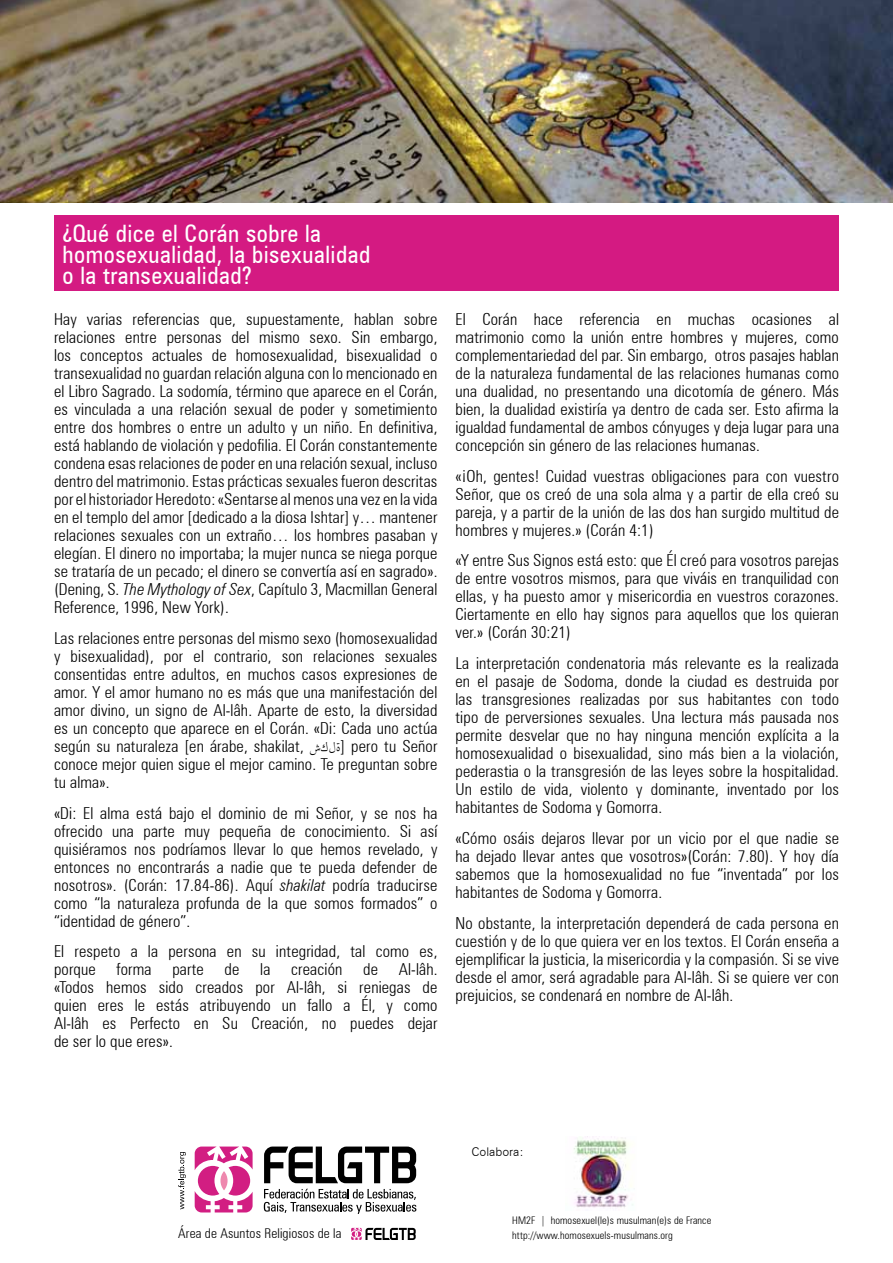
<style>
.page{position:relative;width:893px;height:1263px;background:#fff}
.page>*{position:absolute;margin:0;border:0;box-sizing:border-box;transform-origin:0 0}
.t1{font:condensed 24px/21px "Zurich BT";letter-spacing:.02em;color:#fff}
.t2{font:300 condensed 16.5px/18px "Zurich BT";letter-spacing:.01em;color:#000;text-align:justify}
.t3{font:300 condensed 13.5px "Zurich BT";letter-spacing:.01em;color:#000}
.t4{font:300 12px "Zurich BT";color:#000}
.t5{font:300 condensed 10.5px "Zurich BT";letter-spacing:.01em;color:#000}
.s1{font-style:italic}
.s2{font-family:"Traditional Arabic";font-weight:400;font-stretch:normal}
</style>
<div class="page">
<img style="left:0;top:0;width:893px;height:203px">
<img style="left:574px;top:1137px;width:59px;height:71px">
<svg style="left:178px;top:1152px;width:8px;height:57px"></svg>
<svg style="left:264px;top:1146px;width:152px;height:37px"></svg>
<svg style="left:195px;top:1146px;width:58px;height:66px"></svg>
<svg style="left:220px;top:1171px;width:8px;height:19px"></svg>
<svg style="left:264px;top:1189px;width:152px;height:25px"></svg>
<svg style="left:351px;top:1228px;width:65px;height:12px"></svg>
<div style="left:54px;top:216px;width:785px;height:75px;background:#d41a82"></div>
<h1 class="t1" style="left:63px;top:223px;width:309px">¿Qué dice el Corán sobre la homosexualidad, la bisexualidad o la transexualidad?</h1>
<p class="t2" style="left:54px;top:310px;width:385px">Hay varias referencias que, supuestamente, hablan sobre relaciones entre personas del mismo sexo. Sin embargo, los conceptos actuales de homosexualidad, bisexualidad o transexualidad no guardan relación alguna con lo mencionado en el Libro Sagrado. La sodomía, término que aparece en el Corán, es vinculada a una relación sexual de poder y sometimiento entre dos hombres o entre un adulto y un niño. En definitiva, está hablando de violación y pedofilia. El Corán constantemente condena esas relaciones de poder en una relación sexual, incluso dentro del matrimonio. Estas prácticas sexuales fueron descritas por el historiador Heredoto: «Sentarse al menos una vez en la vida en el templo del amor [dedicado a la diosa Ishtar] y… mantener relaciones sexuales con un extraño… los hombres pasaban y elegían. El dinero no importaba; la mujer nunca se niega porque se trataría de un pecado; el dinero se convertía así en sagrado». (Dening, S. <span class="s1">The Mythology of Sex</span>, Capítulo 3, Macmillan General Reference, 1996, New York).</p>
<p class="t2" style="left:54px;top:629px;width:385px">Las relaciones entre personas del mismo sexo (homosexualidad y bisexualidad), por el contrario, son relaciones sexuales consentidas entre adultos, en muchos casos expresiones de amor. Y el amor humano no es más que una manifestación del amor divino, un signo de Al-lâh. Aparte de esto, la diversidad es un concepto que aparece en el Corán. «Di: Cada uno actúa según su naturaleza [en árabe, shakilat, <span class="s2">ش ةلك</span> [ pero tu Señor conoce mejor quien sigue el mejor camino. Te preguntan sobre tu alma».</p>
<p class="t2" style="left:54px;top:803px;width:385px">«Di: El alma está bajo el dominio de mi Señor, y se nos ha ofrecido una parte muy pequeña de conocimiento. Si así quisiéramos nos podríamos llevar lo que hemos revelado, y entonces no encontrarás a nadie que te pueda defender de nosotros». (Corán: 17.84-86). Aquí <span class="s1">shakilat</span> podría traducirse como “la naturaleza profunda de la que somos formados” o “identidad de género”.</p>
<p class="t2" style="left:54px;top:942px;width:385px">El respeto a la persona en su integridad, tal como es, porque</p>
<p class="t2" style="left:54px;top:960px;width:385px;text-indent:345px">Al-lâh. «Todos hemos sido creados por Al-lâh, si reniegas de quien eres le estás atribuyendo un fallo a Él, y como Al-lâh es Perfecto en Su Creación, no puedes dejar de ser lo que eres».</p>
<p class="t2" style="left:117px;top:960px;width:37px">forma</p>
<p class="t2" style="left:172px;top:960px;width:33px">parte</p>
<p class="t2" style="left:225px;top:960px;width:16px">de</p>
<p class="t2" style="left:260px;top:960px;width:12px">la</p>
<p class="t2" style="left:291px;top:960px;width:53px">creación</p>
<p class="t2" style="left:363px;top:960px;width:16px">de</p>
<p class="t2" style="left:455px;top:310px;width:385px">El Corán hace referencia en muchas ocasiones al matrimonio como la unión entre hombres y mujeres, como complementariedad del par. Sin embargo, otros pasajes hablan de la naturaleza fundamental de las relaciones humanas como una dualidad, no presentando una dicotomía de género. Más bien, la dualidad existiría ya dentro de cada ser. Esto afirma la igualdad fundamental de ambos cónyuges y deja lugar para una concepción sin género de las relaciones humanas.</p>
<p class="t2" style="left:455px;top:467px;width:385px">«¡Oh, gentes! Cuidad vuestras obligaciones para con vuestro Señor, que os creó de una sola alma y a partir de ella creó su pareja, y a partir de la unión de las dos han surgido multitud de hombres y mujeres.» (Corán 4:1)</p>
<p class="t2" style="left:455px;top:551px;width:385px">«Y entre Sus Signos está esto: que Él creó para vosotros parejas de entre vosotros mismos, para que viváis en tranquilidad con ellas, y ha puesto amor y misericordia en vuestros corazones.<br>Ciertamente en ello hay signos para aquellos que los quieran ver.» (Corán 30:21)</p>
<p class="t2" style="left:455px;top:654px;width:385px">La interpretación condenatoria más relevante es la realizada en el pasaje de Sodoma, donde la ciudad es destruida por las transgresiones realizadas por sus habitantes con todo tipo de perversiones sexuales. Una lectura más pausada nos permite desvelar que no hay ninguna mención explícita a la homosexualidad o bisexualidad, sino más bien a la violación, pederastia o la transgresión de las leyes sobre la hospitalidad.<br>Un estilo de vida, violento y dominante, inventado por los habitantes de Sodoma y Gomorra.</p>
<p class="t2" style="left:455px;top:829px;width:385px">«Cómo osáis dejaros llevar por un vicio por el que nadie se ha dejado llevar antes que vosotros»(Corán: 7.80). Y hoy día sabemos que la homosexualidad no fue “inventada” por los habitantes de Sodoma y Gomorra.</p>
<p class="t2" style="left:455px;top:914px;width:385px">No obstante, la interpretación dependerá de cada persona en cuestión y de lo que quiera ver en los textos. El Corán enseña a ejemplificar la justicia, la misericordia y la compasión. Si se vive desde el amor, será agradable para Al-lâh. Si se quiere ver con prejuicios, se condenará en nombre de Al-lâh.</p>
<p class="t4" style="left:472px;top:1144px;width:54px">Colabora:</p>
<p class="t5" style="left:512px;top:1214px;width:201px">HM2F | homosexuel(le)s musulman(e)s de France</p>
<p class="t3" style="left:178px;top:1225px;width:165px">Área de Asuntos Religiosos de la</p>
<p class="t5" style="left:512px;top:1229px;width:162px">http://www.homosexuels-musulmans.org</p>
</div>
